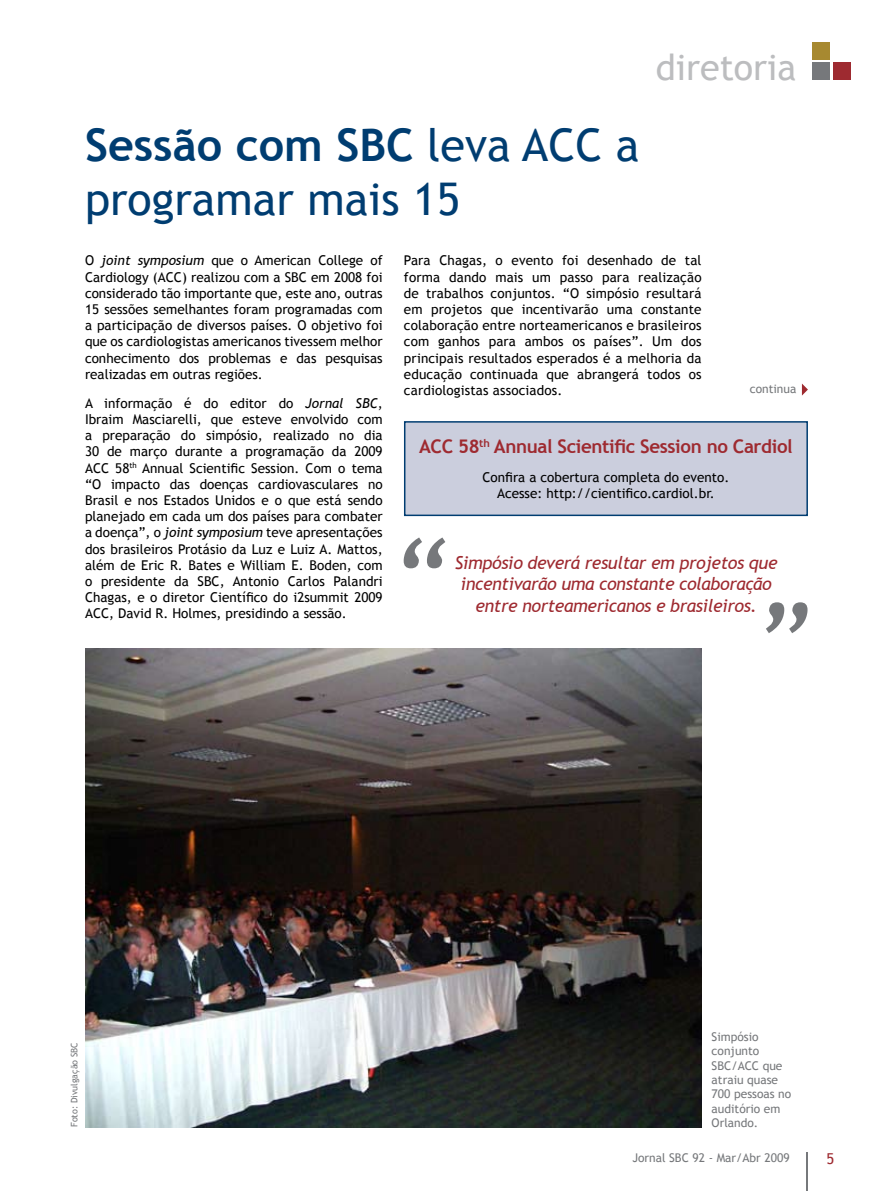
<style>
.page{position:relative;width:893px;height:1191px;background:#fff}
.page>*{position:absolute;margin:0;border:0;box-sizing:border-box;transform-origin:0 0}
.t1{font:italic 103.8px "Trebuchet MS";color:#76787b}
.t2{font:45px/54px "Trebuchet MS";color:#003d71}
.t3{font:36px "Trebuchet MS";color:#bcbdbf}
.t4{font:700 18.75px "Trebuchet MS";letter-spacing:-.02em;color:#9e2a30}
.t5{font:italic 17.85px/21.3px "Trebuchet MS";letter-spacing:-.02em;color:#9e2a30;text-align:center}
.t6{font:13.5px/16.2px "Trebuchet MS";color:#000;text-align:justify}
.t7{font:12px/14.4px "Trebuchet MS";color:#76787b}
.t8{font:9px "Trebuchet MS";color:#76787b}
.s1{font-weight:700}
.s2{font-style:italic}
</style>
<div class="page">
<hr style="left:807px;top:1152px;width:1px;height:39px;background:#76787b">
<div style="left:812px;top:62px;width:18px;height:18px;background:#76787b"></div>
<div style="left:833px;top:62px;width:17px;height:18px;background:#9e2a30"></div>
<div style="left:812px;top:42px;width:18px;height:18px;background:#a78930"></div>
<div style="left:405px;top:422px;width:402px;height:93px;background:#cbcedd"></div>
<div style="left:404px;top:421px;width:404px;height:95px;border:2px solid #003d71"></div>
<svg style="left:802px;top:383px;width:6px;height:12px"></svg>
<img style="left:85px;top:648px;width:617px;height:479px">
<h3 class="t3" style="left:656px;top:46px;width:142px">diretoria</h3>
<h2 class="t2" style="left:85px;top:118px;width:556px"><span class="s1">Sessão com SBC</span> leva ACC a programar mais 15</h2>
<p class="t6" style="left:85px;top:253px;width:299px">O <span class="s2">joint symposium</span> que o American College of Cardiology (ACC) realizou com a SBC em 2008 foi considerado tão importante que, este ano, outras 15 sessões semelhantes foram programadas com a participação de diversos países. O objetivo foi que os cardiologistas americanos tivessem melhor conhecimento dos problemas e das pesquisas realizadas em outras regiões.</p>
<p class="t6" style="left:85px;top:395px;width:299px">A informação é do editor do <span class="s2">Jornal SBC</span>, Ibraim Masciarelli, que esteve envolvido com a preparação do simpósio, realizado no dia 30 de março durante a programação da 2009<br>ACC 58<sup>th</sup> Annual Scientific Session. Com o tema “O impacto das doenças cardiovasculares no Brasil e nos Estados Unidos e o que está sendo planejado em cada um dos países para combater a doença”, o <span class="s2">joint symposium</span> teve apresentações dos brasileiros Protásio da Luz e Luiz A. Mattos, além de Eric R. Bates e William E. Boden, com o presidente da SBC, Antonio Carlos Palandri Chagas, e o diretor Científico do i2summit 2009<br>ACC, David R. Holmes, presidindo a sessão.</p>
<p class="t6" style="left:404px;top:253px;width:299px">Para Chagas, o evento foi desenhado de tal forma dando mais um passo para realização de trabalhos conjuntos. “O simpósio resultará em projetos que incentivarão uma constante colaboração entre norteamericanos e brasileiros com ganhos para ambos os países”. Um dos principais resultados esperados é a melhoria da educação continuada que abrangerá todos os cardiologistas associados.</p>
<p class="t7" style="left:750px;top:381px;width:48px">continua</p>
<h3 class="t4" style="left:419px;top:434px;width:375px">ACC 58<sup>th</sup> Annual Scientific Session no Cardiol</h3>
<p class="t6" style="left:482px;top:469px;width:248px;text-align:center">Confira a cobertura completa do evento.<br>Acesse: http://cientifico.cardiol.br.</p>
<h1 class="t1" style="left:390px;top:516px;width:56px">“</h1>
<h3 class="t5" style="left:455px;top:552px;width:324px">Simpósio deverá resultar em projetos que incentivarão uma constante colaboração</h3>
<h3 class="t5" style="left:475px;top:595px;width:283px">entre norteamericanos e brasileiros.</h3>
<h1 class="t1" style="left:821px;top:655px;width:56px;rotate:-180deg">“</h1>
<p class="t8" style="left:69px;top:1127px;width:86px;rotate:-90deg">Foto: Divulgação SBC</p>
<p class="t7" style="left:712px;top:1029px;width:81px">Simpósio conjunto<br>SBC/ACC que atraiu quase<br>700 pessoas no auditório em<br>Orlando.</p>
<p class="t7" style="left:632px;top:1150px;width:159px">Jornal SBC 92 - Mar/Abr 2009</p>
</div>
